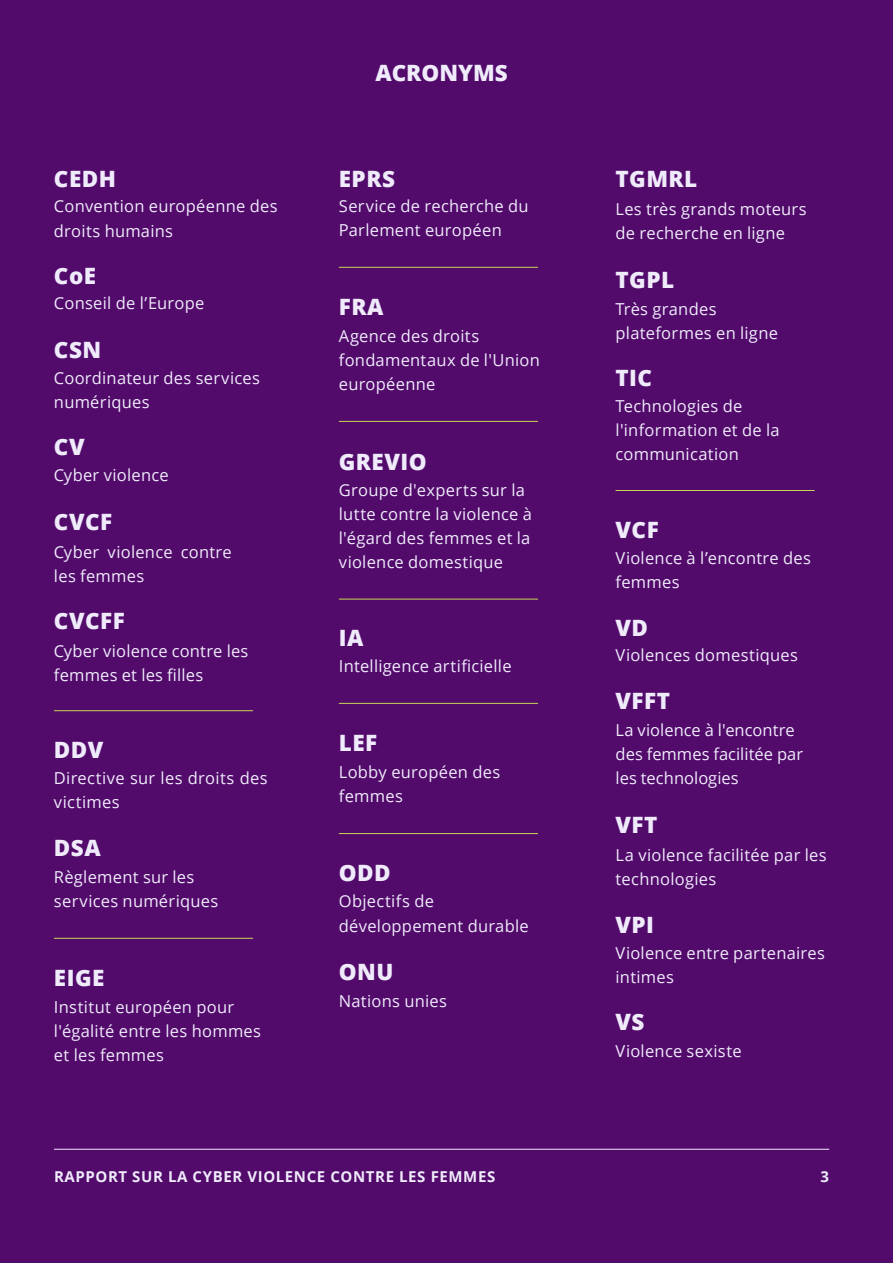
<style>
.page{position:relative;width:893px;height:1263px;background:#520a6b}
.page>*{position:absolute;margin:0;border:0;box-sizing:border-box;transform-origin:0 0}
.t1{font:800 22.5px "Open Sans";letter-spacing:.02em;color:#efebfb}
.t2{font:800 22.5px "Open Sans";color:#efebfb}
.t3{font:16.5px/24px "Open Sans";letter-spacing:.015em;color:#efebfb}
.t4{font:700 15px "Open Sans";letter-spacing:.04em;color:#efebfb}
</style>
<div class="page">
<hr style="left:54px;top:1149px;width:775px;height:1px;background:#efebfb">
<hr style="left:54px;top:710px;width:199px;height:1px;background:#c6d854">
<hr style="left:54px;top:938px;width:199px;height:1px;background:#c6d854">
<hr style="left:339px;top:267px;width:199px;height:1px;background:#c6d854">
<hr style="left:339px;top:421px;width:199px;height:1px;background:#c6d854">
<hr style="left:616px;top:490px;width:199px;height:1px;background:#c6d854">
<hr style="left:339px;top:599px;width:199px;height:1px;background:#c6d854">
<hr style="left:339px;top:703px;width:199px;height:1px;background:#c6d854">
<hr style="left:339px;top:833px;width:199px;height:1px;background:#c6d854">
<h1 class="t1" style="left:54px;top:162px;width:64px">CEDH</h1>
<p class="t3" style="left:54px;top:194px;width:225px">Convention européenne des droits humains</p>
<h1 class="t1" style="left:54px;top:259px;width:44px">CoE</h1>
<p class="t3" style="left:54px;top:291px;width:152px">Conseil de l’Europe</p>
<h1 class="t1" style="left:54px;top:333px;width:49px">CSN</h1>
<p class="t3" style="left:54px;top:366px;width:207px">Coordinateur des services numériques</p>
<h1 class="t1" style="left:54px;top:430px;width:32px">CV</h1>
<p class="t3" style="left:54px;top:462px;width:116px">Cyber violence</p>
<h1 class="t1" style="left:54px;top:504px;width:60px">CVCF</h1>
<p class="t3" style="left:54px;top:540px;width:179px">Cyber violence contre les femmes</p>
<h1 class="t1" style="left:54px;top:604px;width:72px">CVCFF</h1>
<p class="t3" style="left:54px;top:638px;width:196px">Cyber violence contre les femmes et les filles</p>
<h1 class="t1" style="left:54px;top:733px;width:51px">DDV</h1>
<p class="t3" style="left:54px;top:766px;width:215px">Directive sur les droits des victimes</p>
<h1 class="t1" style="left:54px;top:831px;width:48px">DSA</h1>
<p class="t3" style="left:54px;top:865px;width:166px">Règlement sur les services numériques</p>
<h1 class="t1" style="left:54px;top:960px;width:52px">EIGE</h1>
<p class="t3" style="left:54px;top:994px;width:209px">Institut européen pour l'égalité entre les hommes et les femmes</p>
<h1 class="t2" style="left:375px;top:56px;width:134px">ACRONYMS</h1>
<h1 class="t1" style="left:339px;top:161px;width:58px">EPRS</h1>
<p class="t3" style="left:339px;top:194px;width:191px">Service de recherche du<br>Parlement européen</p>
<h1 class="t1" style="left:339px;top:290px;width:46px">FRA</h1>
<p class="t3" style="left:339px;top:324px;width:203px">Agence des droits fondamentaux de l'Union européenne</p>
<h1 class="t1" style="left:339px;top:444px;width:89px">GREVIO</h1>
<p class="t3" style="left:339px;top:478px;width:195px">Groupe d'experts sur la lutte contre la violence à l'égard des femmes et la violence domestique</p>
<h1 class="t1" style="left:339px;top:621px;width:26px">IA</h1>
<p class="t3" style="left:339px;top:653px;width:174px">Intelligence artificielle</p>
<h1 class="t1" style="left:339px;top:726px;width:40px">LEF</h1>
<p class="t3" style="left:339px;top:759px;width:163px">Lobby européen des femmes</p>
<h1 class="t1" style="left:339px;top:856px;width:53px">ODD</h1>
<p class="t3" style="left:339px;top:889px;width:191px">Objectifs de développement durable</p>
<h1 class="t1" style="left:339px;top:955px;width:56px">ONU</h1>
<p class="t3" style="left:339px;top:988px;width:110px">Nations unies</p>
<h1 class="t1" style="left:615px;top:162px;width:83px">TGMRL</h1>
<p class="t3" style="left:615px;top:196px;width:193px">Les très grands moteurs de recherche en ligne</p>
<h1 class="t1" style="left:616px;top:262px;width:60px">TGPL</h1>
<p class="t3" style="left:616px;top:296px;width:164px">Très grandes plateformes en ligne</p>
<h1 class="t1" style="left:616px;top:360px;width:38px">TIC</h1>
<p class="t3" style="left:616px;top:394px;width:166px">Technologies de l'information et de la communication</p>
<h1 class="t1" style="left:616px;top:513px;width:45px">VCF</h1>
<p class="t3" style="left:616px;top:546px;width:197px">Violence à l’encontre des femmes</p>
<h1 class="t1" style="left:616px;top:611px;width:34px">VD</h1>
<p class="t3" style="left:616px;top:643px;width:184px">Violences domestiques</p>
<h1 class="t1" style="left:616px;top:684px;width:56px">VFFT</h1>
<p class="t3" style="left:616px;top:718px;width:189px">La violence à l'encontre des femmes facilitée par les technologies</p>
<h1 class="t1" style="left:616px;top:808px;width:43px">VFT</h1>
<p class="t3" style="left:616px;top:842px;width:213px">La violence facilitée par les technologies</p>
<h1 class="t1" style="left:616px;top:908px;width:40px">VPI</h1>
<p class="t3" style="left:616px;top:941px;width:211px">Violence entre partenaires intimes</p>
<h1 class="t1" style="left:616px;top:1005px;width:31px">VS</h1>
<p class="t3" style="left:616px;top:1038px;width:128px">Violence sexiste</p>
<p class="t4" style="left:54px;top:1166px;width:443px">RAPPORT SUR LA CYBER VIOLENCE CONTRE LES FEMMES</p>
<p class="t4" style="left:821px;top:1166px;width:10px">3</p>
</div>
